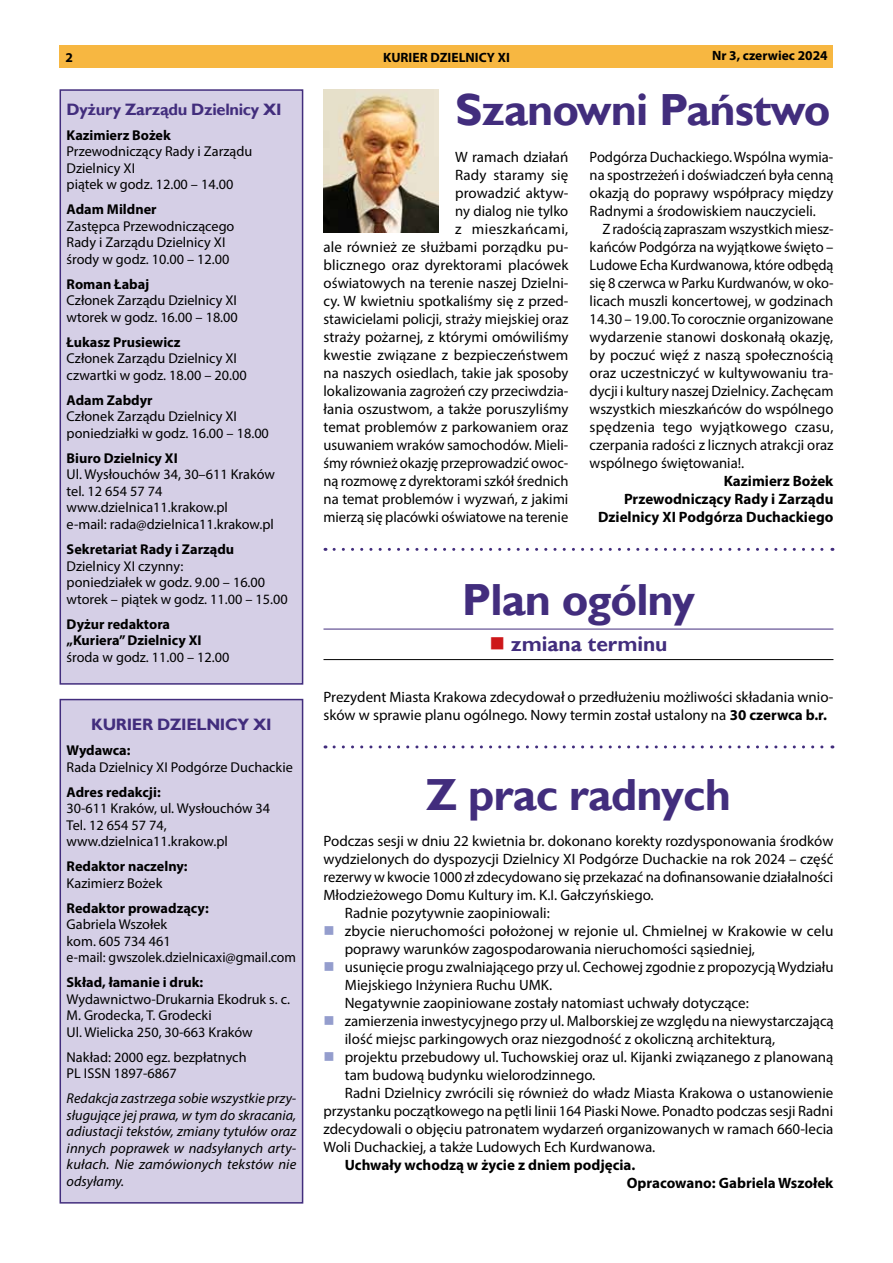
<style>
.page{position:relative;width:893px;height:1263px;background:#fff}
.page>*{position:absolute;margin:0;border:0;box-sizing:border-box;transform-origin:0 0}
.t1{font:700 45px "Gill Sans";letter-spacing:-.02em;color:#422d7d}
.t2{font:700 21px "Gill Sans";color:#422d7d}
.t3{font:700 16.5px "Gill Sans";letter-spacing:-.02em;color:#422d7d}
.t4{font:15px/18px "Myriad Pro";color:#000;text-align:right}
.t5{font:15px/18px "Myriad Pro";color:#000;text-align:justify;scale:.96 1}
.t6{font:700 15px/18px "Myriad Pro";color:#000;text-align:right}
.t7{font:14.25px/16.5px "Myriad Pro";color:#000}
.t8{font:700 14.25px/16.5px "Myriad Pro";color:#000}
.t9{font:italic 14.25px/16.5px "Myriad Pro";letter-spacing:.01em;color:#000;text-align:justify}
.t10{font:700 13.5px "Myriad Pro";color:#000}
.s1{font-weight:700}
</style>
<div class="page">
<div style="left:60px;top:46px;width:773px;height:22px;background:#f7b741"></div>
<div style="left:60px;top:89px;width:243px;height:596px;background:#d5cfe6;border:2px solid #422d7d"></div>
<div style="left:60px;top:699px;width:243px;height:504px;background:#d5cfe6;border:2px solid #422d7d"></div>
<img style="left:323px;top:89px;width:115px;height:143px">
<svg style="left:334px;top:548px;width:499px;height:3px"></svg>
<svg style="left:334px;top:745px;width:499px;height:3px"></svg>
<hr style="left:323px;top:629px;width:510px;height:1px;background:#422d7d">
<hr style="left:323px;top:659px;width:510px;height:1px;background:#000">
<p class="t10" style="left:66px;top:49px;width:9px">2</p>
<p class="t10" style="left:383px;top:49px;width:128px">KURIER DZIELNICY XI</p>
<p class="t10" style="left:712px;top:46px;width:117px">Nr 3, czerwiec 2024</p>
<p class="t3" style="left:67px;top:99px;width:217px">Dyżury Zarządu Dzielnicy XI</p>
<p class="t8" style="left:67px;top:126px;width:106px">Kazimierz Bożek</p>
<p class="t7" style="left:67px;top:143px;width:187px">Przewodniczący Rady i Zarządu<br>Dzielnicy XI<br>piątek w godz. 12.00 – 14.00</p>
<p class="t8" style="left:67px;top:201px;width:92px">Adam Mildner</p>
<p class="t7" style="left:67px;top:218px;width:169px">Zastępca Przewodniczącego<br>Rady i Zarządu Dzielnicy XI środy w godz. 10.00 – 12.00</p>
<p class="t8" style="left:67px;top:275px;width:84px">Roman Łabaj</p>
<p class="t7" style="left:67px;top:292px;width:173px">Członek Zarządu Dzielnicy XI wtorek w godz. 16.00 – 18.00</p>
<p class="t8" style="left:67px;top:333px;width:115px">Łukasz Prusiewicz</p>
<p class="t7" style="left:67px;top:350px;width:182px">Członek Zarządu Dzielnicy XI czwartki w godz. 18.00 – 20.00</p>
<p class="t8" style="left:67px;top:391px;width:88px">Adam Zabdyr</p>
<p class="t7" style="left:67px;top:408px;width:204px">Członek Zarządu Dzielnicy XI poniedziałki w godz. 16.00 – 18.00</p>
<p class="t8" style="left:67px;top:449px;width:113px">Biuro Dzielnicy XI</p>
<p class="t7" style="left:67px;top:466px;width:210px">Ul. Wysłouchów 34, 30–611 Kraków tel. 12 654 57 74 www.dzielnica11.krakow.pl<br>e-mail: rada@dzielnica11.krakow.pl</p>
<p class="t8" style="left:67px;top:540px;width:169px">Sekretariat Rady i Zarządu</p>
<p class="t7" style="left:67px;top:557px;width:223px">Dzielnicy XI czynny:<br>poniedziałek w godz. 9.00 – 16.00 wtorek – piątek w godz. 11.00 – 15.00</p>
<p class="t8" style="left:67px;top:615px;width:136px">Dyżur redaktora „Kuriera” Dzielnicy XI</p>
<p class="t7" style="left:67px;top:648px;width:164px">środa w godz. 11.00 – 12.00</p>
<p class="t3" style="left:91px;top:715px;width:182px">KURIER DZIELNICY XI</p>
<p class="t8" style="left:67px;top:742px;width:65px">Wydawca:</p>
<p class="t7" style="left:67px;top:758px;width:228px">Rada Dzielnicy XI Podgórze Duchackie</p>
<p class="t8" style="left:67px;top:783px;width:96px">Adres redakcji:</p>
<p class="t7" style="left:67px;top:800px;width:205px">30-611 Kraków, ul. Wysłouchów 34<br>Tel. 12 654 57 74, www.dzielnica11.krakow.pl</p>
<p class="t8" style="left:67px;top:858px;width:123px">Redaktor naczelny:</p>
<p class="t7" style="left:67px;top:874px;width:97px">Kazimierz Bożek</p>
<p class="t8" style="left:67px;top:899px;width:144px">Redaktor prowadzący:</p>
<p class="t7" style="left:67px;top:916px;width:231px">Gabriela Wszołek<br>kom. 605 734 461<br>e-mail: gwszolek.dzielnicaxi@gmail.com</p>
<p class="t8" style="left:67px;top:974px;width:138px">Skład, łamanie i druk:</p>
<p class="t7" style="left:67px;top:990px;width:225px">Wydawnictwo-Drukarnia Ekodruk s. c.<br>M. Grodecka, T. Grodecki<br>Ul. Wielicka 250, 30-663 Kraków</p>
<p class="t7" style="left:67px;top:1048px;width:181px">Nakład: 2000 egz. bezpłatnych<br>PL ISSN 1897-6867</p>
<p class="t9" style="left:67px;top:1090px;width:231px">Redakcja zastrzega sobie wszystkie przy&shy;sługujące jej prawa, w tym do skracania, adiustacji tekstów, zmiany tytułów oraz innych poprawek w nadsyłanych arty&shy;kułach. Nie zamówionych tekstów nie odsyłamy.</p>
<h1 class="t1" style="left:455px;top:82px;width:377px">Szanowni Państwo</h1>
<p class="t4" style="left:323px;top:148px;width:247px">W ramach działań<br>Rady staramy się<br>prowadzić aktyw-<br>ny dialog nie tylko<br>z mieszkańcami,<br>ale również ze służbami porządku pu&shy;blicznego oraz dyrektorami placówek oświatowych na terenie naszej Dzielni&shy;cy. W kwietniu spotkaliśmy się z przed&shy;stawicielami policji, straży miejskiej oraz straży pożarnej, z którymi omówiliśmy kwestie związane z bezpieczeństwem na naszych osiedlach, takie jak sposoby lokalizowania zagrożeń czy przeciwdzia&shy;łania oszustwom, a także poruszyliśmy temat problemów z parkowaniem oraz usuwaniem wraków samochodów. Mieli&shy;śmy również okazję przeprowadzić owoc&shy;ną rozmowę z dyrektorami szkół średnich na temat problemów i wyzwań, z jakimi mierzą się placówki oświatowe na terenie</p>
<p class="t4" style="left:590px;top:148px;width:245px;text-align:justify">Podgórza Duchackiego. Wspólna wymia&shy;na spostrzeżeń i doświadczeń była cenną okazją do poprawy współpracy między Radnymi a środowiskiem nauczycieli.</p>
<p class="t5" style="left:590px;top:220px;width:256px;text-indent:13px">Z radością zapraszam wszystkich miesz&shy;kańców Podgórza na wyjątkowe święto – Ludowe Echa Kurdwanowa, które odbędą się 8 czerwca w Parku Kurdwanów, w oko&shy;licach muszli koncertowej, w godzinach 14.30 – 19.00. To corocznie organizowane wydarzenie stanowi doskonałą okazję, by poczuć więź z naszą społecznością oraz uczestniczyć w kultywowaniu tra&shy;dycji i kultury naszej Dzielnicy. Zachęcam wszystkich mieszkańców do wspólnego spędzenia tego wyjątkowego czasu, czerpania radości z licznych atrakcji oraz wspólnego świętowania!.</p>
<p class="t6" style="left:598px;top:471px;width:237px">Kazimierz Bożek<br>Przewodniczący Rady i Zarządu<br>Dzielnicy XI Podgórza Duchackiego</p>
<h1 class="t1" style="left:462px;top:573px;width:235px">Plan ogólny</h1>
<h2 class="t2" style="left:511px;top:631px;width:158px">zmiana terminu</h2>
<p class="t4" style="left:323px;top:688px;width:511px;text-align:left">Prezydent Miasta Krakowa zdecydował o przedłużeniu możliwości składania wnio&shy;sków w sprawie planu ogólnego. Nowy termin został ustalony na <span class="s1">30 czerwca b.r.</span></p>
<h1 class="t1" style="left:426px;top:767px;width:306px">Z prac radnych</h1>
<p class="t4" style="left:323px;top:832px;width:511px">Podczas sesji w dniu 22 kwietnia br. dokonano korekty rozdysponowania środków</p>
<p class="t4" style="left:323px;top:850px;width:511px">wydzielonych do dyspozycji Dzielnicy XI Podgórze Duchackie na rok 2024 – część</p>
<p class="t4" style="left:323px;top:868px;width:511px">rezerwy w kwocie 1000 zł zdecydowano się przekazać na dofinansowanie działalności</p>
<p class="t4" style="left:323px;top:886px;width:332px">Młodzieżowego Domu Kultury im. K.I. Gałczyńskiego.</p>
<p class="t4" style="left:345px;top:904px;width:207px">Radnie pozytywnie zaopiniowali:</p>
<p class="t4" style="left:345px;top:922px;width:490px">zbycie nieruchomości położonej w rejonie ul. Chmielnej w Krakowie w celu</p>
<p class="t4" style="left:345px;top:940px;width:412px">poprawy warunków zagospodarowania nieruchomości sąsiedniej,</p>
<p class="t4" style="left:345px;top:958px;width:490px">usunięcie progu zwalniającego przy ul. Cechowej zgodnie z propozycją Wydziału</p>
<p class="t4" style="left:345px;top:976px;width:209px">Miejskiego Inżyniera Ruchu UMK.</p>
<p class="t4" style="left:345px;top:994px;width:406px">Negatywnie zaopiniowane zostały natomiast uchwały dotyczące:</p>
<p class="t4" style="left:345px;top:1012px;width:490px">zamierzenia inwestycyjnego przy ul. Malborskiej ze względu na niewystarczającą</p>
<p class="t4" style="left:345px;top:1030px;width:432px">ilość miejsc parkingowych oraz niezgodność z okoliczną architekturą,</p>
<p class="t4" style="left:345px;top:1048px;width:490px">projektu przebudowy ul. Tuchowskiej oraz ul. Kijanki związanego z planowaną</p>
<p class="t4" style="left:345px;top:1066px;width:252px">tam budową budynku wielorodzinnego.</p>
<p class="t4" style="left:345px;top:1084px;width:490px">Radni Dzielnicy zwrócili się również do władz Miasta Krakowa o ustanowienie</p>
<p class="t4" style="left:323px;top:1102px;width:511px">przystanku początkowego na pętli linii 164 Piaski Nowe. Ponadto podczas sesji Radni</p>
<p class="t4" style="left:323px;top:1120px;width:511px">zdecydowali o objęciu patronatem wydarzeń organizowanych w ramach 660-lecia</p>
<p class="t4" style="left:323px;top:1138px;width:333px">Woli Duchackiej, a także Ludowych Ech Kurdwanowa.</p>
<p class="t6" style="left:627px;top:1155px;width:208px;text-align:left;text-indent:-282px">Uchwały wchodzą w życie z dniem podjęcia.<br>Opracowano: Gabriela Wszołek</p>
</div>
